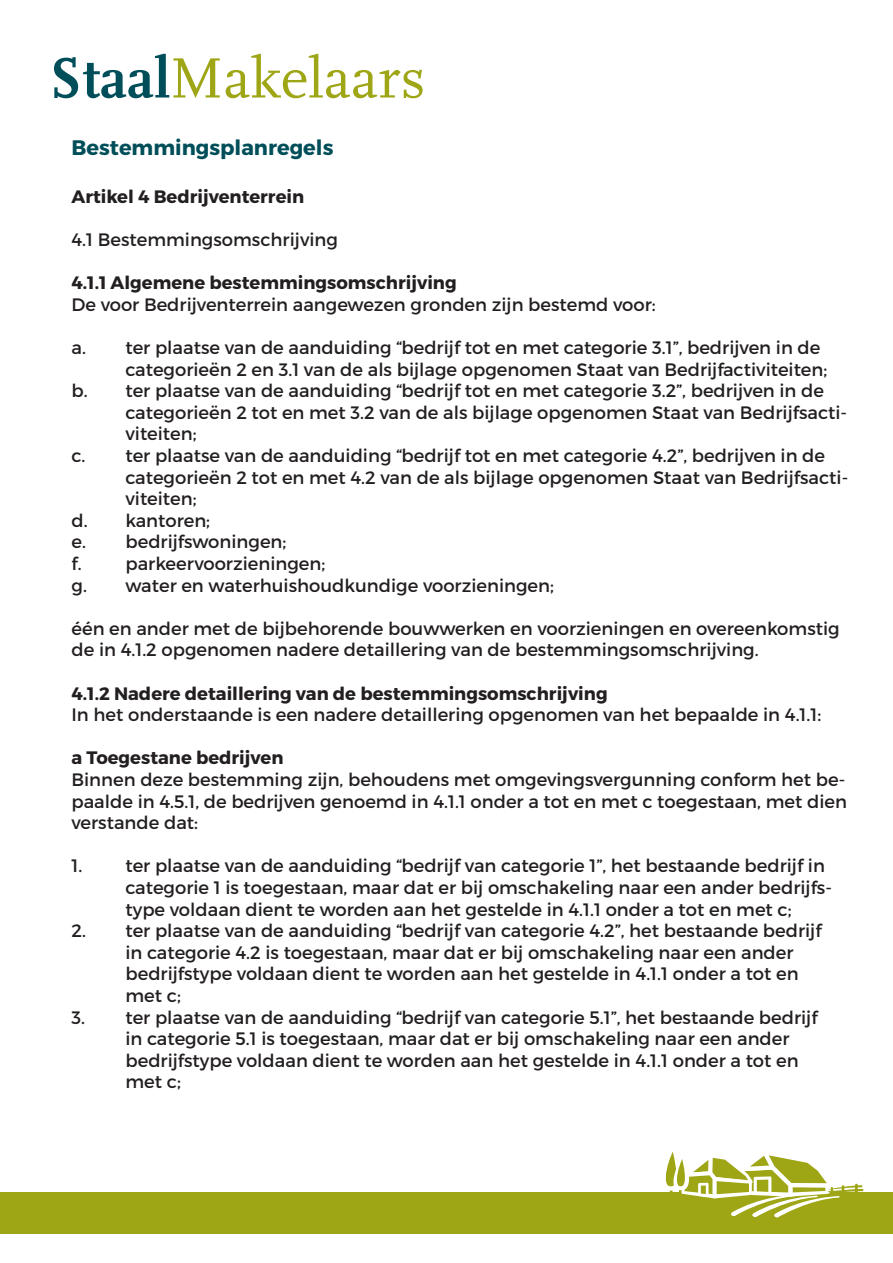
<style>
.page{position:relative;width:893px;height:1263px;background:#fff}
.page>*{position:absolute;margin:0;border:0;box-sizing:border-box;transform-origin:0 0}
.t1{font:700 21px "Montserrat";color:#004e59}
.t2{font:18px/21.6px "Montserrat";color:#231f20}
.t3{font:700 18px "Montserrat";color:#231f20}
</style>
<div class="page">
<div style="left:0;top:1192px;width:893px;height:42px;background:#9ea615"></div>
<svg style="left:54px;top:54px;width:166px;height:44px"></svg>
<svg style="left:226px;top:54px;width:197px;height:44px"></svg>
<svg style="left:665px;top:1151px;width:199px;height:67px"></svg>
<p class="t1" style="left:72px;top:134px;width:263px">Bestemmingsplanregels</p>
<p class="t3" style="left:72px;top:185px;width:234px">Artikel 4 Bedrijventerrein</p>
<p class="t2" style="left:72px;top:229px;width:268px">4.1 Bestemmingsomschrijving</p>
<p class="t3" style="left:72px;top:272px;width:387px">4.1.1 Algemene bestemmingsomschrijving</p>
<p class="t2" style="left:72px;top:293px;width:586px">De voor Bedrijventerrein aangewezen gronden zijn bestemd voor:</p>
<p class="t2" style="left:126px;top:337px;width:703px;text-indent:-54px">a. ter plaatse van de aanduiding “bedrijf tot en met categorie 3.1”, bedrijven in de categorieën 2 en 3.1 van de als bijlage opgenomen Staat van Bedrijfactiviteiten;</p>
<p class="t2" style="left:126px;top:380px;width:723px;text-indent:-54px">b. ter plaatse van de aanduiding “bedrijf tot en met categorie 3.2”, bedrijven in de categorieën 2 tot en met 3.2 van de als bijlage opgenomen Staat van Bedrijfsacti&shy;viteiten;</p>
<p class="t2" style="left:126px;top:445px;width:724px;text-indent:-54px">c. ter plaatse van de aanduiding “bedrijf tot en met categorie 4.2”, bedrijven in de categorieën 2 tot en met 4.2 van de als bijlage opgenomen Staat van Bedrijfsacti&shy;viteiten;</p>
<p class="t2" style="left:72px;top:509px;width:140px">d. kantoren;</p>
<p class="t2" style="left:72px;top:531px;width:216px">e. bedrijfswoningen;</p>
<p class="t2" style="left:72px;top:553px;width:12px">f.</p>
<p class="t2" style="left:126px;top:553px;width:201px">parkeervoorzieningen;</p>
<p class="t2" style="left:72px;top:574px;width:484px">g. water en waterhuishoudkundige voorzieningen;</p>
<p class="t2" style="left:72px;top:617px;width:770px">één en ander met de bijbehorende bouwwerken en voorzieningen en overeenkomstig de in 4.1.2 opgenomen nadere detaillering van de bestemmingsomschrijving.</p>
<p class="t3" style="left:72px;top:682px;width:538px">4.1.2 Nadere detaillering van de bestemmingsomschrijving</p>
<p class="t2" style="left:72px;top:704px;width:751px">In het onderstaande is een nadere detaillering opgenomen van het bepaalde in 4.1.1:</p>
<p class="t3" style="left:72px;top:747px;width:214px">a Toegestane bedrijven</p>
<p class="t2" style="left:72px;top:769px;width:777px;text-align:justify">Binnen deze bestemming zijn, behoudens met omgevingsvergunning conform het be&shy;paalde in 4.5.1, de bedrijven genoemd in 4.1.1 onder a tot en met c toegestaan, met dien verstande dat:</p>
<p class="t2" style="left:126px;top:855px;width:708px;text-indent:-54px">1. ter plaatse van de aanduiding “bedrijf van categorie 1”, het bestaande bedrijf in categorie 1 is toegestaan, maar dat er bij omschakeling naar een ander bedrijfs&shy;type voldaan dient te worden aan het gestelde in 4.1.1 onder a tot en met c;</p>
<p class="t2" style="left:126px;top:920px;width:698px;text-indent:-54px">2. ter plaatse van de aanduiding “bedrijf van categorie 4.2”, het bestaande bedrijf in categorie 4.2 is toegestaan, maar dat er bij omschakeling naar een ander</p>
<p class="t2" style="left:126px;top:963px;width:675px">bedrijfstype voldaan dient te worden aan het gestelde in 4.1.1 onder a tot en met c;</p>
<p class="t2" style="left:126px;top:1006px;width:694px;text-indent:-54px">3. ter plaatse van de aanduiding “bedrijf van categorie 5.1”, het bestaande bedrijf in categorie 5.1 is toegestaan, maar dat er bij omschakeling naar een ander</p>
<p class="t2" style="left:126px;top:1049px;width:675px">bedrijfstype voldaan dient te worden aan het gestelde in 4.1.1 onder a tot en met c;</p>
</div>
